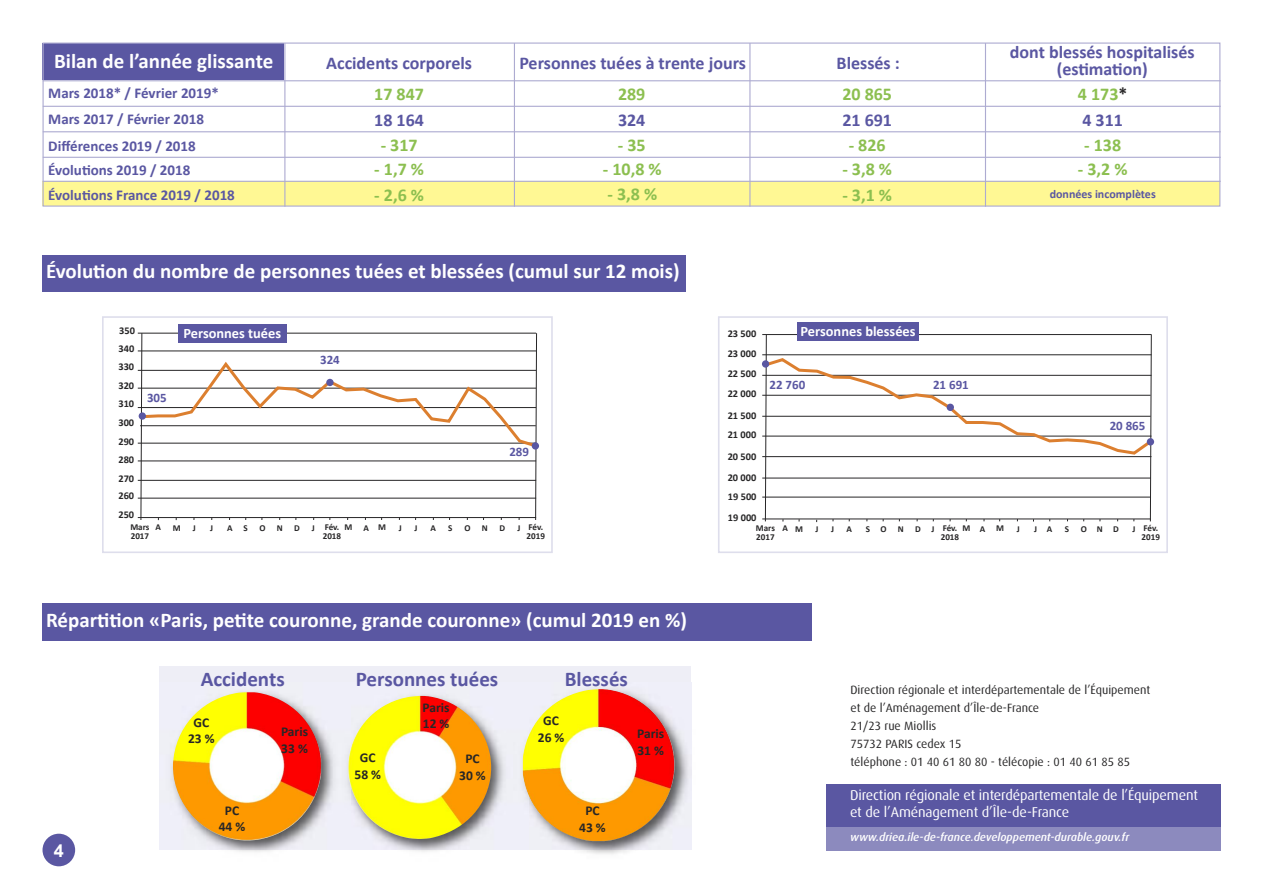
<style>
.page{position:relative;width:1263px;height:893px;background:#fff}
.page>*{position:absolute;margin:0;border:0;box-sizing:border-box;transform-origin:0 0}
.t1{font:700 21px "Calibri";color:#fff}
.t2{font:700 21px "Calibri";color:#5a57a2}
.t3{font:700 18px/16.5px "Calibri";color:#5a57a2;text-align:center}
.t4{font:700 18px/25.5px "Calibri";color:#8cbf50}
.t5{font:700 18px "Arial";color:#fff}
.t6{font:700 15px/25.5px "Calibri";color:#5a57a2}
.t7{font:700 14.4px "Calibri";color:#fff}
.t8{font:14.25px/16.5px "Dax OT";letter-spacing:-.01em;color:#fff}
.t9{font:700 13.5px/16.5px "Calibri";color:#272627;text-align:center}
.t10{font:700 12.9px "Calibri";color:#5a57a2}
.t11{font:12px/18px "Dax OT";color:#272627}
.t12{font:700 12px "Calibri";color:#5a57a2}
.t13{font:italic 500 11.25px "Dax OT";color:#fff}
.t14{font:700 10.35px "Calibri";color:#272627}
.t15{font:700 9px/9px "Calibri";color:#272627}
.s1{color:#272627}
.s2{color:#5a57a2}
</style>
<div class="page">
<div style="left:718px;top:316px;width:450px;height:237px;border:2px solid #dedeec"></div>
<div style="left:43px;top:256px;width:643px;height:36px;background:#5a57a2"></div>
<div style="left:826px;top:825px;width:394px;height:26px;background:#8c8abe"></div>
<div style="left:826px;top:785px;width:394px;height:42px;background:#5a57a2"></div>
<div style="left:43px;top:834px;width:32px;height:32px;background:#5a57a2;border-radius:16px"></div>
<div style="left:102px;top:316px;width:451px;height:237px;border:2px solid #dedeec"></div>
<div style="left:160px;top:666px;width:531px;height:183px;background:#eeeef6"></div>
<div style="left:43px;top:604px;width:769px;height:37px;background:#5a57a2"></div>
<img style="left:159px;top:682px;width:533px;height:172px">
<img style="left:173px;top:692px;width:148px;height:148px">
<svg style="left:333px;top:682px;width:18px;height:1px"></svg>
<img style="left:348px;top:696px;width:143px;height:143px">
<img style="left:528px;top:682px;width:163px;height:167px">
<img style="left:523px;top:689px;width:151px;height:152px">
<div style="left:797px;top:322px;width:122px;height:18px;background:#5a57a2"></div>
<div style="left:178px;top:325px;width:108px;height:18px;background:#5a57a2"></div>
<div style="left:43px;top:181px;width:1177px;height:25px;background:#fff894"></div>
<div style="left:43px;top:44px;width:241px;height:36px;background:#5a57a2"></div>
<div style="left:43px;top:43px;width:1177px;height:164px;border:1px solid #adabd1"></div>
<hr style="left:43px;top:80px;width:1178px;height:1px;background:#adabd1">
<hr style="left:43px;top:106px;width:1178px;height:1px;background:#adabd1">
<hr style="left:43px;top:131px;width:1178px;height:1px;background:#adabd1">
<hr style="left:43px;top:157px;width:1178px;height:1px;background:#adabd1">
<hr style="left:43px;top:181px;width:1178px;height:1px;background:#adabd1">
<hr style="left:284px;top:43px;width:1px;height:164px;background:#adabd1">
<hr style="left:514px;top:43px;width:1px;height:164px;background:#adabd1">
<hr style="left:749px;top:43px;width:1px;height:164px;background:#adabd1">
<hr style="left:985px;top:43px;width:1px;height:164px;background:#adabd1">
<svg style="left:138px;top:332px;width:401px;height:189px"></svg>
<div style="left:326px;top:379px;width:8px;height:7px;background:#5a57a2;border-radius:50%"></div>
<div style="left:139px;top:412px;width:7px;height:8px;background:#5a57a2;border-radius:50%"></div>
<div style="left:532px;top:442px;width:7px;height:8px;background:#5a57a2;border-radius:50%"></div>
<svg style="left:762px;top:334px;width:393px;height:188px"></svg>
<div style="left:1147px;top:438px;width:7px;height:7px;background:#5a57a2;border-radius:50%"></div>
<div style="left:947px;top:404px;width:7px;height:7px;background:#5a57a2;border-radius:50%"></div>
<div style="left:762px;top:360px;width:7px;height:8px;background:#5a57a2;border-radius:50%"></div>
<h1 class="t1" style="left:54px;top:53px;width:221px">Bilan de l’année glissante</h1>
<p class="t6" style="left:48px;top:82px;width:172px">Mars 2018* / Février 2019*<br>Mars 2017 / Février 2018</p>
<p class="t6" style="left:48px;top:135px;width:149px;line-height:24px">Différences 2019 / 2018<br>Évolutions 2019 / 2018</p>
<p class="t6" style="left:48px;top:184px;width:188px">Évolutions France 2019 / 2018</p>
<h2 class="t3" style="left:326px;top:56px;width:147px">Accidents corporels</h2>
<h2 class="t3" style="left:519px;top:56px;width:228px">Personnes tuées à trente jours</h2>
<h2 class="t3" style="left:837px;top:56px;width:65px">Blessés :</h2>
<h2 class="t3" style="left:1010px;top:46px;width:186px">dont blessés hospitalisés (estimation)</h2>
<h2 class="t4" style="left:374px;top:83px;width:51px">17 847</h2>
<h2 class="t3" style="left:374px;top:113px;width:51px">18 164</h2>
<h2 class="t4" style="left:381px;top:134px;width:38px">- 317</h2>
<h2 class="t4" style="left:374px;top:158px;width:51px">- 1,7 %</h2>
<h2 class="t4" style="left:1078px;top:83px;width:51px">4 173<span class="s1">*<br></span><span class="s2">4 311</span></h2>
<h2 class="t4" style="left:1084px;top:134px;width:38px">- 138</h2>
<h2 class="t4" style="left:1078px;top:158px;width:51px">- 3,2 %</h2>
<h2 class="t4" style="left:842px;top:83px;width:51px">20 865</h2>
<h2 class="t3" style="left:842px;top:113px;width:51px">21 691</h2>
<h2 class="t4" style="left:849px;top:134px;width:38px">- 826</h2>
<h2 class="t4" style="left:842px;top:158px;width:51px">- 3,8 %</h2>
<h2 class="t4" style="left:618px;top:83px;width:29px">289</h2>
<h2 class="t3" style="left:618px;top:113px;width:29px">324</h2>
<h2 class="t4" style="left:618px;top:134px;width:29px">- 35</h2>
<h2 class="t4" style="left:603px;top:158px;width:60px">- 10,8 %</h2>
<h2 class="t4" style="left:374px;top:184px;width:51px">- 2,6 %</h2>
<h2 class="t4" style="left:607px;top:183px;width:51px">- 3,8 %</h2>
<h2 class="t4" style="left:842px;top:184px;width:51px">- 3,1 %</h2>
<p class="t12" style="left:1050px;top:189px;width:108px">données incomplètes</p>
<h1 class="t1" style="left:46px;top:262px;width:635px">Évolution du nombre de personnes tuées et blessées (cumul sur 12 mois)</h1>
<p class="t14" style="left:119px;top:326px;width:17px">350</p>
<p class="t14" style="left:119px;top:345px;width:17px">340</p>
<p class="t14" style="left:118px;top:362px;width:17px">330</p>
<p class="t7" style="left:183px;top:328px;width:99px">Personnes tuées</p>
<p class="t7" style="left:800px;top:325px;width:117px">Personnes blessées</p>
<p class="t14" style="left:728px;top:329px;width:30px">23 500</p>
<p class="t14" style="left:728px;top:370px;width:30px">22 500</p>
<p class="t14" style="left:728px;top:349px;width:30px">23 000</p>
<p class="t10" style="left:320px;top:354px;width:21px">324</p>
<p class="t14" style="left:118px;top:381px;width:17px">320</p>
<p class="t14" style="left:118px;top:399px;width:17px">310</p>
<p class="t10" style="left:147px;top:392px;width:21px">305</p>
<p class="t14" style="left:728px;top:389px;width:30px">22 000</p>
<p class="t10" style="left:769px;top:379px;width:37px">22 760</p>
<p class="t10" style="left:933px;top:379px;width:37px">21 691</p>
<p class="t14" style="left:118px;top:418px;width:17px">300</p>
<p class="t14" style="left:118px;top:437px;width:17px">290</p>
<p class="t14" style="left:728px;top:411px;width:30px">21 500</p>
<p class="t14" style="left:728px;top:430px;width:30px">21 000</p>
<p class="t10" style="left:1110px;top:420px;width:37px">20 865</p>
<p class="t14" style="left:118px;top:455px;width:17px">280</p>
<p class="t10" style="left:509px;top:447px;width:21px">289</p>
<p class="t14" style="left:728px;top:452px;width:30px">20 500</p>
<p class="t14" style="left:118px;top:474px;width:17px">270</p>
<p class="t14" style="left:728px;top:473px;width:30px">20 000</p>
<p class="t14" style="left:118px;top:491px;width:17px">260</p>
<p class="t14" style="left:728px;top:492px;width:30px">19 500</p>
<p class="t14" style="left:118px;top:510px;width:17px">250</p>
<p class="t14" style="left:728px;top:514px;width:30px">19 000</p>
<p class="t15" style="left:193px;top:524px;width:4px">J</p>
<p class="t15" style="left:227px;top:524px;width:7px">A</p>
<p class="t15" style="left:527px;top:523px;width:20px">Fév.<br>2019</p>
<p class="t15" style="left:325px;top:524px;width:63px">Fév. M A M</p>
<p class="t15" style="left:399px;top:524px;width:4px">J</p>
<p class="t15" style="left:500px;top:524px;width:7px">D</p>
<p class="t15" style="left:323px;top:533px;width:20px">2018</p>
<p class="t15" style="left:130px;top:523px;width:21px">Mars</p>
<p class="t15" style="left:173px;top:524px;width:9px">M</p>
<p class="t15" style="left:131px;top:532px;width:20px">2017</p>
<p class="t15" style="left:155px;top:523px;width:7px">A</p>
<p class="t15" style="left:210px;top:524px;width:4px">J</p>
<p class="t15" style="left:414px;top:524px;width:4px">J</p>
<p class="t15" style="left:243px;top:524px;width:6px">S</p>
<p class="t15" style="left:260px;top:524px;width:42px">OND</p>
<p class="t15" style="left:430px;top:524px;width:7px">A</p>
<p class="t15" style="left:448px;top:524px;width:6px">S</p>
<p class="t15" style="left:464px;top:524px;width:25px">O N</p>
<p class="t15" style="left:312px;top:524px;width:4px">J</p>
<p class="t15" style="left:517px;top:524px;width:4px">J</p>
<p class="t15" style="left:756px;top:524px;width:21px">Mars</p>
<p class="t15" style="left:795px;top:525px;width:9px">M</p>
<p class="t15" style="left:756px;top:533px;width:20px">2017</p>
<p class="t15" style="left:815px;top:525px;width:4px">J</p>
<p class="t15" style="left:846px;top:525px;width:7px">A</p>
<p class="t15" style="left:1142px;top:524px;width:20px">Fév.<br>2019</p>
<p class="t15" style="left:943px;top:525px;width:63px">Fév. M A M</p>
<p class="t15" style="left:1017px;top:525px;width:4px">J</p>
<p class="t15" style="left:1113px;top:525px;width:7px">D</p>
<p class="t15" style="left:941px;top:534px;width:20px">2018</p>
<p class="t15" style="left:782px;top:524px;width:7px">A</p>
<p class="t15" style="left:831px;top:525px;width:4px">J</p>
<p class="t15" style="left:1034px;top:525px;width:4px">J</p>
<p class="t15" style="left:866px;top:525px;width:70px">SONDJ</p>
<p class="t15" style="left:1047px;top:525px;width:7px">A</p>
<p class="t15" style="left:1065px;top:525px;width:6px">S</p>
<p class="t15" style="left:1081px;top:525px;width:23px">O N</p>
<p class="t15" style="left:1132px;top:525px;width:4px">J</p>
<h1 class="t1" style="left:46px;top:612px;width:642px">Répartition «Paris, petite couronne, grande couronne» (cumul 2019 en %)</h1>
<h2 class="t5" style="left:54px;top:841px;width:12px">4</h2>
<h1 class="t2" style="left:201px;top:670px;width:86px">Accidents</h1>
<h1 class="t2" style="left:356px;top:670px;width:144px">Personnes tuées</h1>
<p class="t9" style="left:188px;top:715px;width:28px">GC<br>23 %</p>
<p class="t9" style="left:281px;top:724px;width:29px;text-align:left">Paris<br>33 %</p>
<p class="t9" style="left:219px;top:803px;width:28px">PC<br>44 %</p>
<p class="t9" style="left:355px;top:751px;width:28px">GC<br>58 %</p>
<p class="t9" style="left:423px;top:700px;width:29px;text-align:left">Paris<br>12 %</p>
<p class="t9" style="left:459px;top:751px;width:28px">PC<br>30 %</p>
<h1 class="t2" style="left:565px;top:670px;width:65px">Blessés</h1>
<p class="t9" style="left:538px;top:714px;width:28px">GC<br>26 %</p>
<p class="t9" style="left:637px;top:727px;width:29px;text-align:left">Paris<br>31 %</p>
<p class="t9" style="left:579px;top:804px;width:28px">PC<br>43 %</p>
<p class="t11" style="left:850px;top:682px;width:301px">Direction régionale et interdépartementale de l’Équipement et de l’Aménagement d’Île-de-France<br>21/23 rue Miollis<br>75732 PARIS cedex 15<br>téléphone : 01 40 61 80 80 - télécopie : 01 40 61 85 85</p>
<p class="t8" style="left:850px;top:788px;width:349px">Direction régionale et interdépartementale de l’Équipement et de l’Aménagement d’Île-de-France</p>
<p class="t13" style="left:850px;top:833px;width:281px">www.driea.ile-de-france.developpement-durable.gouv.fr</p>
</div>
